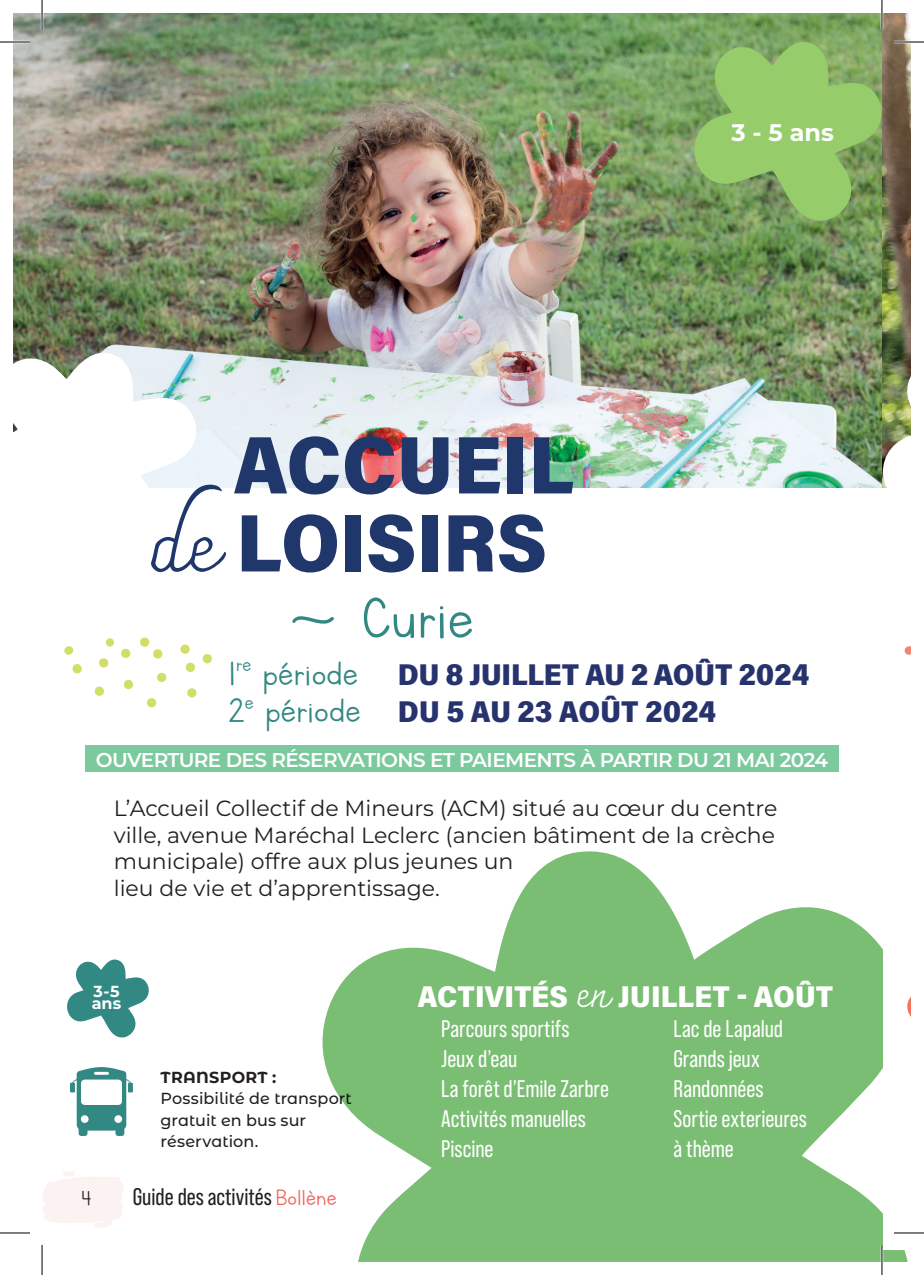
<style>
.page{position:relative;width:924px;height:1275px;background:#fff}
.page>*{position:absolute;margin:0;border:0;box-sizing:border-box;transform-origin:0 0}
.t1{font:82px/78px "Acumin Variable Concept";color:#20376c}
.t2{font:68px "Lettersfor Learners";color:#328883}
.t3{font:40px "Lettersfor Learners";color:#328883}
.t4{font:30.2px/37.8px "Acumin Variable Concept";letter-spacing:-.005em;color:#26336d}
.t5{font:30.2px "Acumin Variable Concept";letter-spacing:.005em;color:#fff}
.t6{font:24px/30px "Bebas Neue Pro";color:#fff}
.t7{font:24px "Bebas Neue Pro";color:#231f20}
.t8{font:700 24px "Montserrat";color:#fff}
.t9{font:24px "Lettersfor Learners";color:#231f20}
.t10{font:22px/26.4px "Montserrat";color:#231f20}
.t11{font:600 20px "Montserrat";letter-spacing:-.03em;color:#fff}
.t12{font:500 16px/21.6px "Montserrat Alternates";letter-spacing:.005em;color:#231f20}
.t13{font:700 16px "Montserrat Alternates";letter-spacing:.015em;color:#231f20}
.t14{font:700 16px/12px "Montserrat";color:#fff}
.s1{font-family:"Charmonman"}
.s2{font-family:"Lettersfor Learners";font-size:40px;color:#328883}
.s3{font-family:"Lettersfor Learners";font-size:26px;color:#f1635a}
.s4{font-family:"Charmonman";font-size:40.6px}
</style>
<div class="page">
<svg style="left:42px;top:1171px;width:81px;height:56px"></svg>
<img style="left:14px;top:14px;width:895px;height:473px">
<svg style="left:691px;top:36px;width:192px;height:188px;background:#8ab765"></svg>
<svg style="left:904px;top:646px;width:5px;height:9px"></svg>
<svg style="left:64px;top:637px;width:148px;height:70px"></svg>
<svg style="left:292px;top:616px;width:42px;height:7px"></svg>
<svg style="left:322px;top:851px;width:586px;height:410px;fill:#79be72"></svg>
<img style="left:879px;top:346px;width:30px;height:142px">
<svg style="left:14px;top:346px;width:185px;height:142px"></svg>
<div style="left:85px;top:745px;width:752px;height:27px;background:#7dc99e"></div>
<svg style="left:70px;top:1067px;width:63px;height:69px"></svg>
<svg style="left:905px;top:957px;width:4px;height:82px"></svg>
<svg style="left:67px;top:959px;width:82px;height:79px"></svg>
<div style="left:882px;top:908px;width:22px;height:342px;background:#fff"></div>
<hr style="left:0;top:41px;width:30px;height:2px;background:#fff">
<hr style="left:893px;top:41px;width:30px;height:2px;background:#fff">
<hr style="left:893px;top:1231px;width:30px;height:3px;background:#fff">
<hr style="left:41px;top:0;width:2px;height:30px;background:#fff">
<hr style="left:880px;top:0;width:2px;height:30px;background:#fff">
<hr style="left:880px;top:1245px;width:2px;height:30px;background:#fff">
<hr style="left:0;top:42px;width:30px;height:1px;background:#000">
<hr style="left:893px;top:42px;width:30px;height:1px;background:#000">
<hr style="left:0;top:1232px;width:30px;height:1px;background:#000">
<hr style="left:893px;top:1232px;width:30px;height:1px;background:#000">
<hr style="left:42px;top:0;width:1px;height:30px;background:#000">
<hr style="left:42px;top:1245px;width:1px;height:30px;background:#000">
<hr style="left:881px;top:0;width:1px;height:30px;background:#000">
<hr style="left:881px;top:1245px;width:1px;height:30px;background:#000">
<h1 class="t1" style="left:145px;top:423px;width:430px;text-indent:89px">ACCUEIL <span class="s1">de</span> LOISIRS</h1>
<h2 class="t2" style="left:361px;top:582px;width:114px">Curie</h2>
<p class="t8" style="left:731px;top:115px;width:104px">3 - 5 ans</p>
<h3 class="t4" style="left:229px;top:654px;width:582px;text-indent:169px">DU 8 JUILLET AU 2 AOÛT 2024<br><span class="s2">2</span><sup>e</sup> <span class="s2">période</span> DU 5 AU 23 AOÛT 2024</h3>
<p class="t11" style="left:96px;top:745px;width:733px">OUVERTURE DES RÉSERVATIONS ET PAIEMENTS À PARTIR DU 21 MAI 2024</p>
<p class="t10" style="left:114px;top:794px;width:664px">L’Accueil Collectif de Mineurs (ACM) situé au cœur du centre ville, avenue Maréchal Leclerc (ancien bâtiment de la crèche municipale) offre aux plus jeunes un<br>lieu de vie et d’apprentissage.</p>
<h3 class="t3" style="left:229px;top:651px;width:131px">1<sup>re</sup> période</h3>
<p class="t14" style="left:92px;top:984px;width:31px">3-5 ans</p>
<p class="t13" style="left:160px;top:1065px;width:117px">TRANSPORT :</p>
<p class="t12" style="left:160px;top:1087px;width:193px">Possibilité de transport gratuit en bus sur réservation.</p>
<p class="t9" style="left:82px;top:1185px;width:11px">4</p>
<p class="t7" style="left:133px;top:1183px;width:205px">Guide des activités <span class="s3">Bollène</span></p>
<h3 class="t5" style="left:417px;top:976px;width:417px">ACTIVITÉS <span class="s4">en</span> JUILLET - AOÛT</h3>
<p class="t6" style="left:441px;top:1013px;width:169px">Parcours sportifs<br>Jeux d’eau<br>La forêt d’Emile Zarbre<br>Activités manuelles<br>Piscine</p>
<p class="t6" style="left:673px;top:1013px;width:135px">Lac de Lapalud<br>Grands jeux<br>Randonnées<br>Sortie exterieures à thème</p>
</div>
